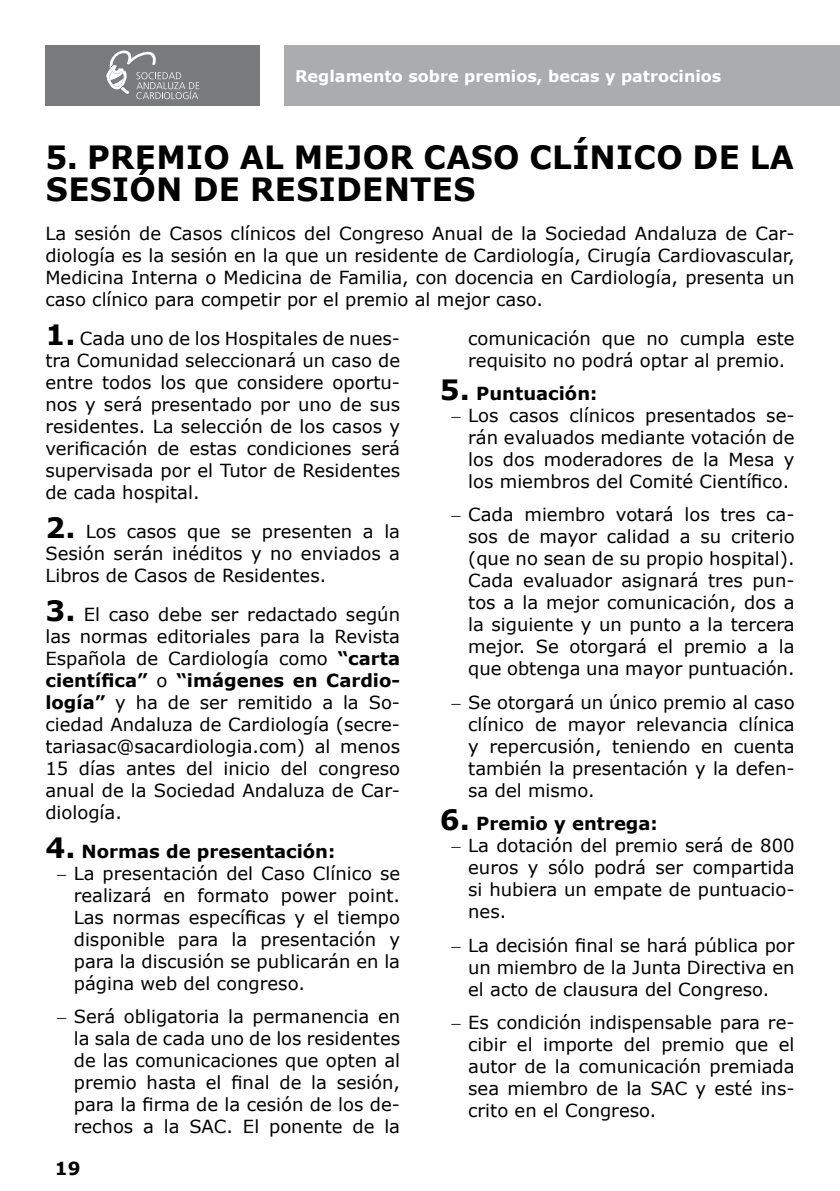
<style>
.page{position:relative;width:840px;height:1191px;background:#fff}
.page>*{position:absolute;margin:0;border:0;box-sizing:border-box;transform-origin:0 0}
.t1{font:700 32px/32px "Verdana";letter-spacing:.01em;color:#000}
.t2{font:18px/22px "Verdana";color:#000;text-align:justify}
.t3{font:700 18px "Verdana";color:#000}
.t4{font:700 16px "Verdana";color:#fff}
.s1{font-weight:700;font-size:28px}
.s2{font-weight:700}
.s3{font-size:28px}
</style>
<div class="page">
<div style="left:284px;top:45px;width:555px;height:61px;background:#abacae"></div>
<div style="left:45px;top:45px;width:215px;height:61px;background:#797a7c"></div>
<svg style="left:106px;top:50px;width:93px;height:49px"></svg>
<p class="t4" style="left:295px;top:64px;width:427px">Reglamento sobre premios, becas y patrocinios</p>
<h1 class="t1" style="left:45px;top:140px;width:749px">5. PREMIO AL MEJOR CASO CLÍNICO DE LA<br>SESIÓN DE RESIDENTES</h1>
<p class="t2" style="left:45px;top:222px;width:750px">La sesión de Casos clínicos del Congreso Anual de la Sociedad Andaluza de Car&shy;diología es la sesión en la que un residente de Cardiología, Cirugía Cardiovascular, Medicina Interna o Medicina de Familia, con docencia en Cardiología, presenta un caso clínico para competir por el premio al mejor caso.</p>
<p class="t2" style="left:45px;top:327px;width:356px"><span class="s1">1.</span> Cada uno de los Hospitales de nues&shy;tra Comunidad seleccionará un caso de entre todos los que considere oportu&shy;nos y será presentado por uno de sus residentes. La selección de los casos y verificación de estas condiciones será supervisada por el Tutor de Residentes de cada hospital.</p>
<p class="t2" style="left:45px;top:520px;width:356px"><span class="s1">2.</span> Los casos que se presenten a la Sesión serán inéditos y no enviados a Libros de Casos de Residentes.</p>
<p class="t2" style="left:45px;top:603px;width:356px"><span class="s1">3.</span> El caso debe ser redactado según las normas editoriales para la Revista Española de Cardiología como <span class="s2">“carta científica”</span> o <span class="s2">“imágenes en Cardio&shy;logía”</span> y ha de ser remitido a la So&shy;ciedad Andaluza de Cardiología (secre&shy;tariasac@sacardiologia.com) al menos 15 días antes del inicio del congreso anual de la Sociedad Andaluza de Car&shy;diología.</p>
<p class="t3" style="left:45px;top:838px;width:291px"><span class="s3">4.</span> Normas de presentación:</p>
<p class="t2" style="left:57px;top:862px;width:344px">− La presentación del Caso Clínico se</p>
<p class="t2" style="left:74px;top:884px;width:327px">realizará en formato power point.</p>
<p class="t2" style="left:74px;top:906px;width:327px">Las normas específicas y el tiempo</p>
<p class="t2" style="left:74px;top:928px;width:327px">disponible para la presentación y</p>
<p class="t2" style="left:74px;top:950px;width:327px">para la discusión se publicarán en la</p>
<p class="t2" style="left:74px;top:972px;width:232px">página web del congreso.</p>
<p class="t2" style="left:74px;top:1005px;width:328px;text-indent:-17px">− Será obligatoria la permanencia en la sala de cada uno de los residentes de las comunicaciones que opten al premio hasta el final de la sesión, para la firma de la cesión de los de&shy;rechos a la SAC. El ponente de la</p>
<p class="t2" style="left:468px;top:327px;width:327px">comunicación que no cumpla este requisito no podrá optar al premio.</p>
<p class="t3" style="left:439px;top:381px;width:159px"><span class="s3">5.</span> Puntuación:</p>
<p class="t2" style="left:451px;top:404px;width:344px">− Los casos clínicos presentados se-</p>
<p class="t2" style="left:468px;top:426px;width:327px">rán evaluados mediante votación de</p>
<p class="t2" style="left:468px;top:448px;width:328px">los dos moderadores de la Mesa y</p>
<p class="t2" style="left:468px;top:470px;width:322px">los miembros del Comité Científico.</p>
<p class="t2" style="left:468px;top:503px;width:328px;text-indent:-17px">− Cada miembro votará los tres ca&shy;sos de mayor calidad a su criterio (que no sean de su propio hospital).<br>Cada evaluador asignará tres pun&shy;tos a la mejor comunicación, dos a la siguiente y un punto a la tercera mejor. Se otorgará el premio a la que obtenga una mayor puntuación.</p>
<p class="t2" style="left:468px;top:691px;width:328px;text-indent:-17px">− Se otorgará un único premio al caso clínico de mayor relevancia clínica y repercusión, teniendo en cuenta también la presentación y la defen&shy;sa del mismo.</p>
<p class="t3" style="left:439px;top:811px;width:219px"><span class="s3">6.</span> Premio y entrega:</p>
<p class="t2" style="left:451px;top:834px;width:345px">− La dotación del premio será de 800</p>
<p class="t2" style="left:468px;top:856px;width:328px">euros y sólo podrá ser compartida</p>
<p class="t2" style="left:468px;top:878px;width:327px">si hubiera un empate de puntuacio-</p>
<p class="t2" style="left:468px;top:900px;width:40px">nes.</p>
<p class="t2" style="left:468px;top:933px;width:328px;text-indent:-17px">− La decisión final se hará pública por un miembro de la Junta Directiva en el acto de clausura del Congreso.</p>
<p class="t2" style="left:468px;top:1011px;width:328px;text-indent:-17px">− Es condición indispensable para re&shy;cibir el importe del premio que el autor de la comunicación premiada sea miembro de la SAC y esté ins&shy;crito en el Congreso.</p>
<p class="t3" style="left:55px;top:1155px;width:27px">19</p>
</div>
